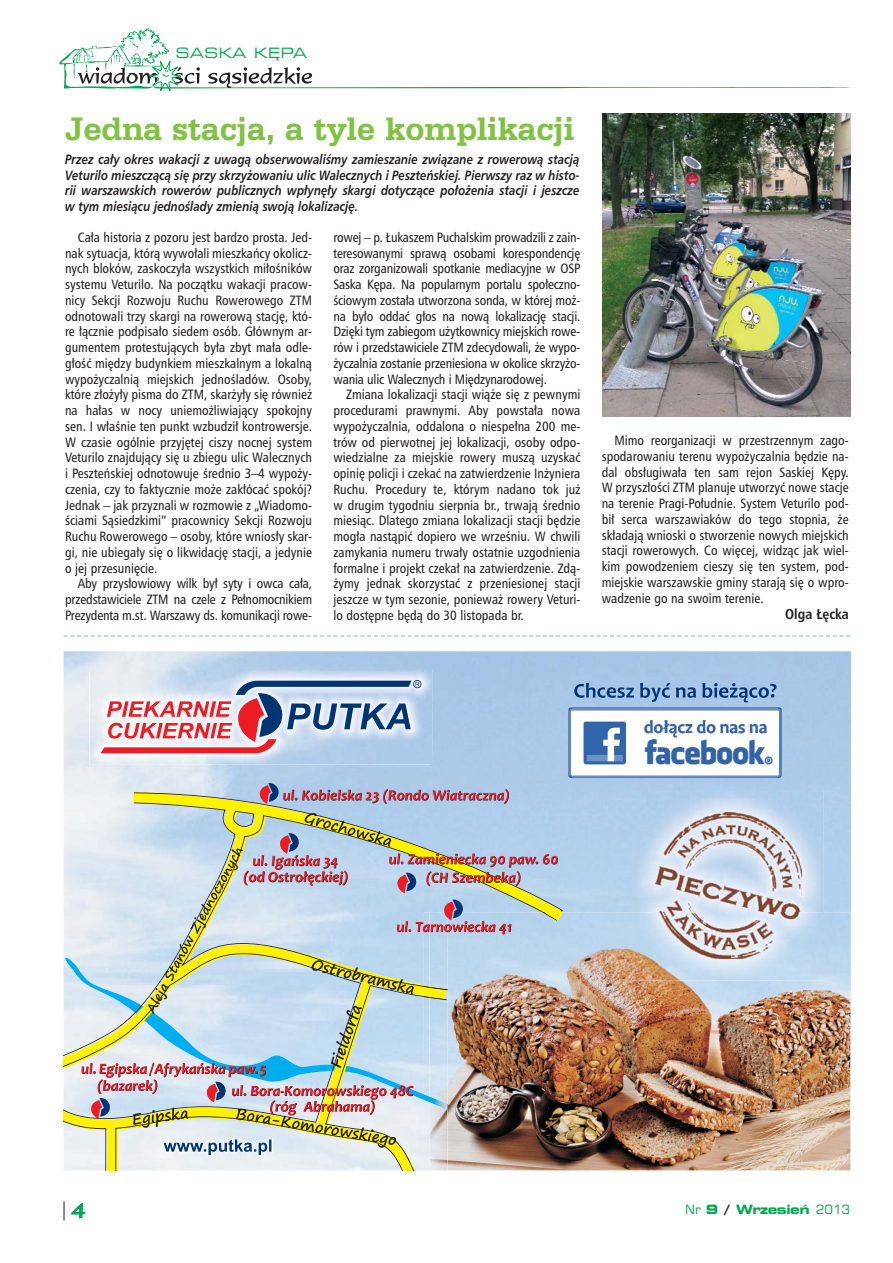
<style>
.page{position:relative;width:893px;height:1263px;background:#fff}
.page>*{position:absolute;margin:0;border:0;box-sizing:border-box;transform-origin:0 0}
.t1{font:700 34.5px "Serifa PL";letter-spacing:-.005em;color:#80c342}
.t2{font:21px "Formal 436 PL";color:#00a650;scale:1.2 1}
.t3{font:expanded 14.25px "Square 721 PL";letter-spacing:.045em;color:#00a650}
.t4{font:700 condensed 14.25px "Humanist Triple Seven PL";color:#231f20}
.t5{font:condensed 13.5px/15.8px "Humanist Triple Seven PL";color:#231f20;text-align:justify}
.t6{font:italic 700 13.5px/15.8px "Humanist Triple Seven PL";color:#231f20;text-align:justify;scale:.84 1}
.t7{font:700 expanded 12.75px "Square 721 PL";letter-spacing:-.04em;color:#00a650}
.s1{font-weight:400;font-stretch:normal}
.s2{color:#231f20}
</style>
<div class="page">
<svg style="left:59px;top:28px;width:791px;height:63px"></svg>
<svg style="left:64px;top:1201px;width:1px;height:19px"></svg>
<img style="left:64px;top:702px;width:52px;height:90px">
<svg style="left:64px;top:792px;width:499px;height:378px;background:#dae3d1"></svg>
<img style="left:90px;top:669px;width:1px;height:95px">
<svg style="left:101px;top:680px;width:320px;height:74px"></svg>
<img style="left:161px;top:1155px;width:113px;height:2px">
<img style="left:568px;top:707px;width:214px;height:71px">
<img style="left:569px;top:708px;width:212px;height:69px">
<img style="left:632px;top:791px;width:192px;height:173px">
<img style="left:654px;top:813px;width:148px;height:145px">
<svg style="left:574px;top:683px;width:203px;height:19px;background:#7a9fc7"></svg>
<img style="left:429px;top:912px;width:219px;height:258px">
<img style="left:799px;top:912px;width:51px;height:258px">
<img style="left:647px;top:964px;width:153px;height:206px">
<img style="left:824px;top:912px;width:1px;height:68px">
<svg style="left:256px;top:782px;width:253px;height:22px;background:#ada0b9"></svg>
<img style="left:81px;top:813px;width:482px;height:342px">
<svg style="left:64px;top:635px;width:786px;height:2px"></svg>
<img style="left:602px;top:114px;width:248px;height:303px">
<p class="t3" style="left:176px;top:48px;width:132px">SASKA K¢PA</p>
<h1 class="t1" style="left:65px;top:115px;width:511px">Jedna stacja, a tyle komplikacji</h1>
<p class="t6" style="left:65px;top:153px;width:614px">Przez ca∏y okres wakacji z uwagà obserwowaliÊmy zamieszanie zwiàzane z rowerowà stacjà Veturilo mieszczàcà si´ przy skrzy˝owaniu ulic Walecznych i Peszteƒskiej. Pierwszy raz w histo&shy;rii warszawskich rowerów publicznych wp∏yn´∏y skargi dotyczàce po∏o˝enia stacji i jeszcze w tym miesiàcu jednoÊlady zmienià swojà lokalizacj´.</p>
<p class="t5" style="left:65px;top:231px;width:249px;text-indent:13px">Ca∏a historia z pozoru jest bardzo prosta. Jed&shy;nak sytuacja, którà wywo∏ali mieszkaƒcy okolicz&shy;nych bloków, zaskoczy∏a wszystkich mi∏oÊników systemu Veturilo. Na poczàtku wakacji pracow&shy;nicy Sekcji Rozwoju Ruchu Rowerowego ZTM odnotowali trzy skargi na rowerowà stacj´, któ&shy;re ∏àcznie podpisa∏o siedem osób. G∏ównym ar&shy;gumentem protestujàcych by∏a zbyt ma∏a odle&shy;g∏oÊç mi´dzy budynkiem mieszkalnym a lokalnà wypo˝yczalnià miejskich jednoÊladów. Osoby, które z∏o˝y∏y pisma do ZTM, skar˝y∏y si´ równie˝ na ha∏as w nocy uniemo˝liwiajàcy spokojny sen. I w∏aÊnie ten punkt wzbudzi∏ kontrowersje.<br>W czasie ogólnie przyj´tej ciszy nocnej system Veturilo znajdujàcy si´ u zbiegu ulic Walecznych i Peszteƒskiej odnotowuje Êrednio 3–4 wypo˝y&shy;czenia, czy to faktycznie mo˝e zak∏ócaç spokój?<br>Jednak – jak przyznali w rozmowie z „Wiadomo-Êciami Sàsiedzkimi” pracownicy Sekcji Rozwoju Ruchu Rowerowego – osoby, które wnios∏y skar&shy;gi, nie ubiega∏y si´ o likwidacj´ stacji, a jedynie o jej przesuni´cie.</p>
<p class="t5" style="left:65px;top:577px;width:249px;text-indent:13px">Aby przys∏owiowy wilk by∏ syty i owca ca∏a, przedstawiciele ZTM na czele z Pe∏nomocnikiem Prezydenta m.st. Warszawy ds. komunikacji rowe-</p>
<p class="t5" style="left:333px;top:231px;width:249px">rowej – p. ¸ukaszem Puchalskim prowadzili z zain&shy;teresowanymi sprawà osobami korespondencj´ oraz zorganizowali spotkanie mediacyjne w OSP Saska K´pa. Na popularnym portalu spo∏eczno-Êciowym zosta∏a utworzona sonda, w której mo˝- na by∏o oddaç g∏os na nowà lokalizacj´ stacji.<br>Dzi´ki tym zabiegom u˝ytkownicy miejskich rowe&shy;rów i przedstawiciele ZTM zdecydowali, ˝e wypo-˝yczalnia zostanie przeniesiona w okolice skrzy˝o&shy;wania ulic Walecznych i Mi´dzynarodowej.</p>
<p class="t5" style="left:333px;top:388px;width:249px;text-indent:13px">Zmiana lokalizacji stacji wià˝e si´ z pewnymi procedurami prawnymi. Aby powsta∏a nowa wypo˝yczalnia, oddalona o niespe∏na 200 me&shy;trów od pierwotnej jej lokalizacji, osoby odpo&shy;wiedzialne za miejskie rowery muszà uzyskaç opini´ policji i czekaç na zatwierdzenie In˝yniera Ruchu. Procedury te, którym nadano tok ju˝ w drugim tygodniu sierpnia br., trwajà Êrednio miesiàc. Dlatego zmiana lokalizacji stacji b´dzie mog∏a nastàpiç dopiero we wrzeÊniu. W chwili zamykania numeru trwa∏y ostatnie uzgodnienia formalne i projekt czeka∏ na zatwierdzenie. Zdà-˝ymy jednak skorzystaç z przeniesionej stacji jeszcze w tym sezonie, poniewa˝ rowery Veturi&shy;lo dost´pne b´dà do 30 listopada br.</p>
<p class="t5" style="left:602px;top:434px;width:249px;text-indent:13px">Mimo reorganizacji w przestrzennym zago&shy;spodarowaniu terenu wypo˝yczalnia b´dzie na&shy;dal obs∏ugiwa∏a ten sam rejon Saskiej K´py.<br>W przysz∏oÊci ZTM planuje utworzyç nowe stacje na terenie Pragi-Po∏udnie. System Veturilo pod&shy;bi∏ serca warszawiaków do tego stopnia, ˝e sk∏adajà wnioski o stworzenie nowych miejskich stacji rowerowych. Co wi´cej, widzàc jak wiel&shy;kim powodzeniem cieszy si´ ten system, pod&shy;miejskie warszawskie gminy starajà si´ o wpro&shy;wadzenie go na swoim terenie.</p>
<p class="t4" style="left:785px;top:609px;width:65px">Olga ¸´cka</p>
<h2 class="t2" style="left:72px;top:1198px;width:13px">4</h2>
<p class="t7" style="left:685px;top:1205px;width:167px"><span class="s1">Nr</span> 9 <span class="s2">/</span> Wrzesieƒ <span class="s1">2013</span></p>
</div>
